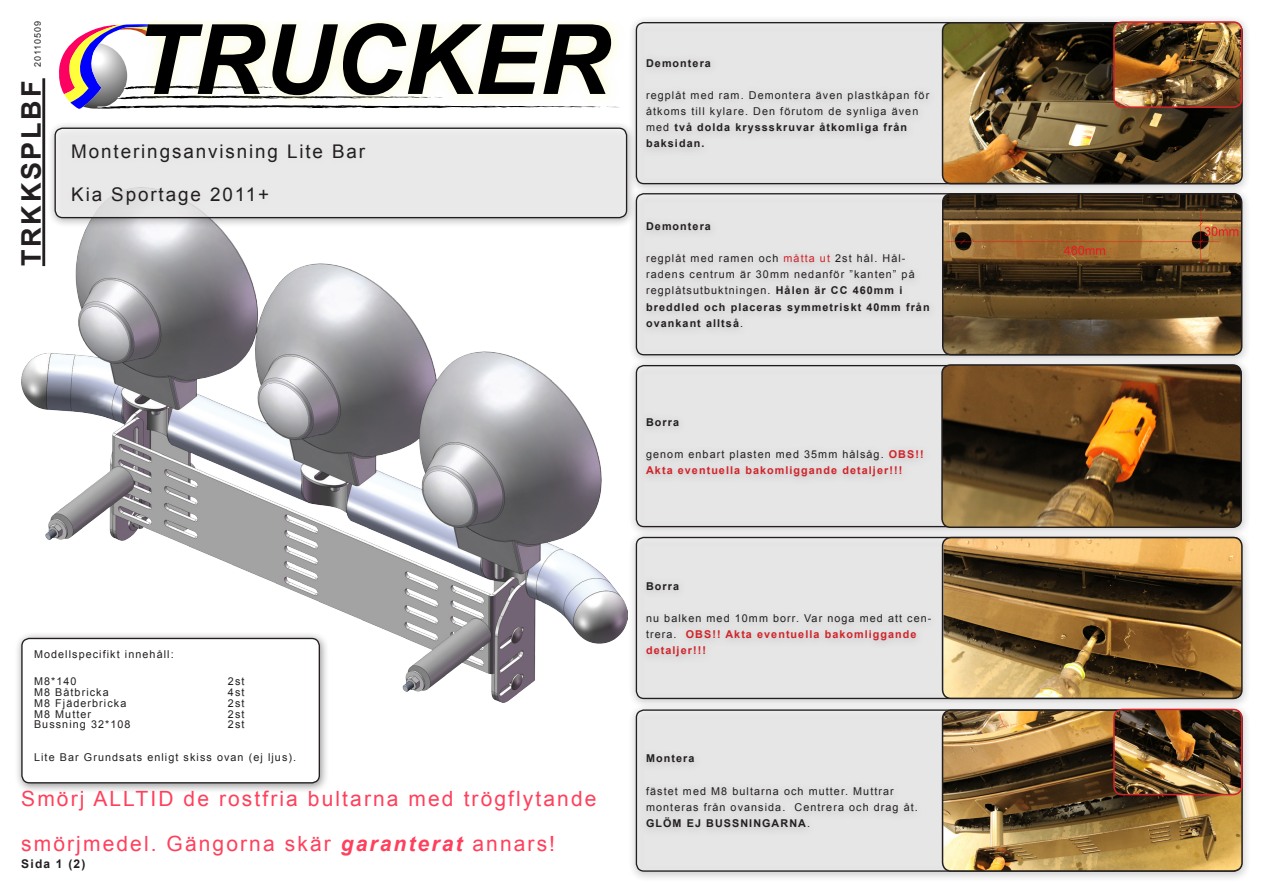
<style>
.page{position:relative;width:1263px;height:893px;background:#fff}
.page>*{position:absolute;margin:0;border:0;box-sizing:border-box;transform-origin:0 0}
.t1{font:italic 700 97.2px "Arial";color:#000}
.t2{font:700 27px "Arial";letter-spacing:.1em;color:#231f20}
.t3{font:21px/45px "Arial";letter-spacing:.1em;color:#ff405c}
.t4{font:18.9px "Arial";letter-spacing:.1em;color:#231f20}
.t5{font:700 12px "Arial";color:#231f20}
.t6{font:10.8px/16.2px "Arial";letter-spacing:.1em;color:#231f20}
.t7{font:700 10.8px/16.2px "Arial";letter-spacing:.1em;color:#d1232a}
.t8{font:700 10.8px "Arial";letter-spacing:.1em;color:#231f20}
.t9{font:9px "Arial";letter-spacing:.1em;color:#231f20}
.s1{font-weight:700}
.s2{color:#d1232a}
.s3{font-weight:400;color:#231f20}
.s4{font-weight:700;font-style:italic}
.s5{font-weight:700;color:#d1232a}
</style>
<div class="page">
<svg style="left:59px;top:25px;width:56px;height:84px"></svg>
<img style="left:115px;top:21px;width:505px;height:88px">
<hr style="left:42px;top:78px;width:3px;height:188px;background:#231f20">
<img style="left:22px;top:188px;width:605px;height:514px">
<div style="left:14px;top:631px;width:315px;height:162px;background:#231f20;opacity:.47"></div>
<div style="left:22px;top:638px;width:297px;height:145px;background:#fff;border-radius:8px"></div>
<div style="left:21px;top:638px;width:299px;height:145px;border:1px solid #231f20;border-radius:8px"></div>
<div style="left:47px;top:121px;width:589px;height:107px;background:#231f20;opacity:.47"></div>
<div style="left:55px;top:128px;width:571px;height:90px;background:#e9e9e9;border-radius:8px"></div>
<div style="left:55px;top:128px;width:572px;height:90px;border:1px solid #231f20;border-radius:8px"></div>
<div style="left:628px;top:187px;width:623px;height:178px;background:#231f20;opacity:.47"></div>
<div style="left:636px;top:194px;width:605px;height:161px;background:#e6e5e5;border-radius:8px"></div>
<img style="left:943px;top:194px;width:299px;height:161px">
<div style="left:942px;top:193px;width:300px;height:162px;border:2px solid #231f20;border-radius:9px"></div>
<div style="left:628px;top:359px;width:623px;height:178px;background:#231f20;opacity:.47"></div>
<div style="left:636px;top:366px;width:605px;height:161px;background:#e6e6e6;border-radius:8px"></div>
<img style="left:942px;top:365px;width:299px;height:162px">
<div style="left:941px;top:364px;width:301px;height:164px;border:2px solid #231f20;border-radius:9px"></div>
<div style="left:628px;top:530px;width:623px;height:179px;background:#231f20;opacity:.47"></div>
<div style="left:636px;top:537px;width:605px;height:161px;background:#e6e6e6;border-radius:8px"></div>
<img style="left:943px;top:538px;width:299px;height:160px">
<div style="left:942px;top:537px;width:301px;height:162px;border:2px solid #231f20;border-radius:9px"></div>
<div style="left:628px;top:703px;width:623px;height:179px;background:#231f20;opacity:.47"></div>
<div style="left:636px;top:710px;width:605px;height:161px;background:#e6e6e6;border-radius:8px"></div>
<img style="left:942px;top:710px;width:300px;height:161px">
<div style="left:942px;top:709px;width:301px;height:163px;border:2px solid #231f20;border-radius:9px"></div>
<img style="left:1114px;top:709px;width:128px;height:86px">
<div style="left:1113px;top:709px;width:129px;height:86px;border:2px solid #d1232a;border-radius:9px"></div>
<div style="left:628px;top:16px;width:623px;height:178px;background:#231f20;opacity:.47"></div>
<div style="left:636px;top:23px;width:605px;height:161px;background:#e6e6e6;border-radius:8px"></div>
<img style="left:942px;top:23px;width:300px;height:161px">
<div style="left:942px;top:22px;width:301px;height:162px;border:2px solid #231f20;border-radius:9px"></div>
<img style="left:1114px;top:22px;width:128px;height:85px">
<div style="left:1113px;top:21px;width:129px;height:87px;border:2px solid #d1232a;border-radius:9px"></div>
<p class="t9" style="left:32px;top:67px;width:47px;rotate:-90deg">20110509</p>
<p class="t2" style="left:13px;top:266px;width:187px;rotate:-90deg">TRKKSPLBF</p>
<p class="t1" style="left:134px;top:-6px;width:477px">TRUCKER</p>
<p class="t4" style="left:71px;top:139px;width:295px">Monteringsanvisning Lite Bar</p>
<p class="t4" style="left:71px;top:182px;width:199px">Kia Sportage 2011+</p>
<p class="t8" style="left:646px;top:56px;width:66px">Demontera</p>
<p class="t6" style="left:646px;top:87px;width:285px">regplåt med ram. Demontera även plastkåpan för åtkoms till kylare. Den förutom de synliga även med <span class="s1">två dolda kryssskruvar åtkomliga från baksidan.</span></p>
<p class="t8" style="left:646px;top:219px;width:66px">Demontera</p>
<p class="t6" style="left:646px;top:250px;width:285px">regplåt med ramen och <span class="s2">måtta ut</span> 2st hål. Hål&shy;radens centrum är 30mm nedanför ”kanten” på regplåtsutbuktningen. <span class="s1">Hålen är CC 460mm i breddled och placeras symmetriskt 40mm från ovankant alltså</span>.</p>
<p class="t8" style="left:646px;top:415px;width:35px">Borra</p>
<p class="t7" style="left:646px;top:447px;width:279px"><span class="s3">genom enbart plasten med 35mm hålsåg.</span> OBS!!<br>Akta eventuella bakomliggande detaljer!!!</p>
<p class="t6" style="left:34px;top:647px;width:141px">Modellspecifikt innehåll:</p>
<p class="t6" style="left:34px;top:674px;width:44px">M8*140</p>
<p class="t6" style="left:228px;top:674px;width:18px">2st</p>
<p class="t6" style="left:34px;top:684px;width:76px">M8 Båtbricka</p>
<p class="t6" style="left:228px;top:684px;width:18px">4st</p>
<p class="t6" style="left:34px;top:695px;width:94px">M8 Fjäderbricka</p>
<p class="t6" style="left:228px;top:695px;width:18px">2st</p>
<p class="t6" style="left:34px;top:706px;width:59px">M8 Mutter</p>
<p class="t6" style="left:228px;top:706px;width:18px">2st</p>
<p class="t6" style="left:34px;top:717px;width:98px">Bussning 32*108</p>
<p class="t6" style="left:228px;top:717px;width:18px">2st</p>
<p class="t6" style="left:34px;top:749px;width:264px">Lite Bar Grundsats enligt skiss ovan (ej ljus).</p>
<p class="t3" style="left:21px;top:776px;width:577px">Smörj ALLTID de rostfria bultarna med trögflytande smörjmedel. Gängorna skär <span class="s4">garanterat</span> annars!</p>
<p class="t5" style="left:21px;top:855px;width:66px">Sida 1 (2)</p>
<p class="t8" style="left:646px;top:579px;width:35px">Borra</p>
<p class="t6" style="left:646px;top:610px;width:287px">nu balken med 10mm borr. Var noga med att cen&shy;trera. <span class="s5">OBS!! Akta eventuella bakomliggande detaljer!!!</span></p>
<p class="t8" style="left:646px;top:751px;width:50px">Montera</p>
<p class="t6" style="left:646px;top:783px;width:273px">fästet med M8 bultarna och mutter. Muttrar monteras från ovansida. Centrera och drag åt.<br><span class="s1">GLÖM EJ BUSSNINGARNA</span>.</p>
</div>
